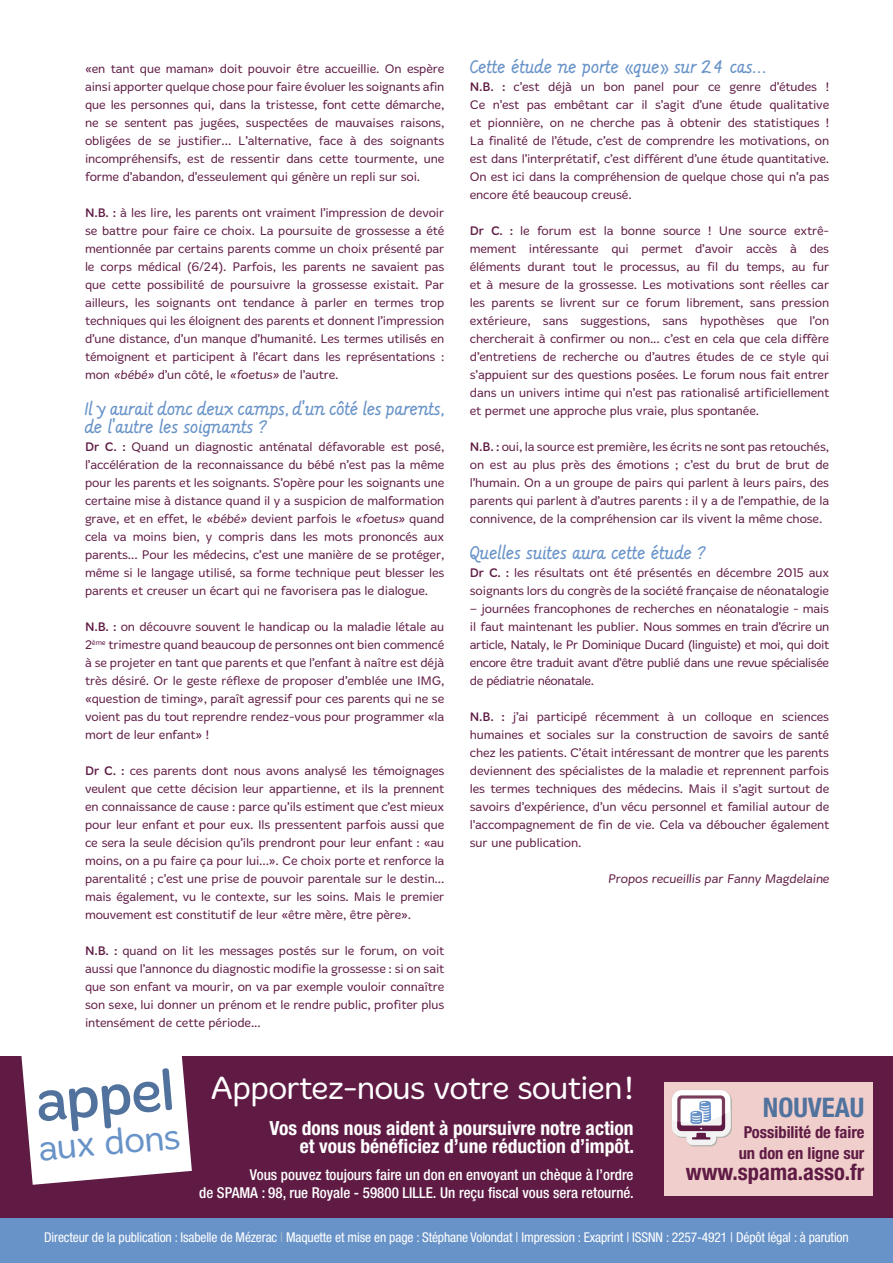
<style>
.page{position:relative;width:893px;height:1263px;background:#fff}
.page>*{position:absolute;margin:0;border:0;box-sizing:border-box;transform-origin:0 0}
.t1{font:59.4px "Merge";color:#50729d}
.t2{font:300 36.45px "Merge";color:#6893c8}
.t3{font:300 33px "Merge";letter-spacing:-.025em;color:#fff}
.t4{font:700 condensed 27px "Helvetica Neue LT Std";color:#50729d}
.t5{font:700 condensed 22.5px "Helvetica Neue LT Std";color:#5f1b44}
.t6{font:700 condensed 19.5px/18px "Helvetica Neue LT Std";color:#fff;text-align:right}
.t7{font:18px/18px "Danze";color:#6893c8}
.t8{font:700 condensed 16.5px/21px "Helvetica Neue LT Std";color:#5f1b44;text-align:center}
.t9{font:500 condensed 15px/18px "Helvetica Neue LT Std";color:#fff;text-align:right}
.t10{font:condensed 13.5px "Helvetica Neue LT Std";letter-spacing:-.01em;color:#fff}
.t11{font:300 12.75px/18px "Merge";letter-spacing:-.01em;color:#5f1b44;text-align:justify}
.s1{font-weight:400}
.s2{color:#a7bbc4}
</style>
<div class="page">
<div style="left:0;top:1056px;width:893px;height:191px;background:#5f1b44"></div>
<div style="left:664px;top:1082px;width:209px;height:114px;background:#f0cecb"></div>
<div style="left:0;top:1219px;width:893px;height:44px;background:#6893c8"></div>
<svg style="left:21px;top:1056px;width:171px;height:129px;background:#ece4e9"></svg>
<svg style="left:672px;top:1090px;width:60px;height:56px;background:#cec1cc"></svg>
<p class="t11" style="left:85px;top:60px;width:361px">«en tant que maman» doit pouvoir être accueillie. On espère ainsi apporter quelque chose pour faire évoluer les soignants afin que les personnes qui, dans la tristesse, font cette démarche, ne se sentent pas jugées, suspectées de mauvaises raisons, obligées de se justifier... L’alternative, face à des soignants incompréhensifs, est de ressentir dans cette tourmente, une forme d’abandon, d’esseulement qui génère un repli sur soi.</p>
<p class="t11" style="left:85px;top:204px;width:361px"><span class="s1">N.B. :</span> à les lire, les parents ont vraiment l’impression de devoir se battre pour faire ce choix. La poursuite de grossesse a été mentionnée par certains parents comme un choix présenté par le corps médical (6/24). Parfois, les parents ne savaient pas que cette possibilité de poursuivre la grossesse existait. Par ailleurs, les soignants ont tendance à parler en termes trop techniques qui les éloignent des parents et donnent l’impression d’une distance, d’un manque d’humanité. Les termes utilisés en témoignent et participent à l’écart dans les représentations : mon «bébé» d’un côté, le «foetus» de l’autre.</p>
<h3 class="t7" style="left:85px;top:399px;width:361px">Il y aurait donc deux camps, d’un côté les parents, de l’autre les soignants ?</h3>
<p class="t11" style="left:85px;top:438px;width:361px"><span class="s1">Dr C. :</span> Quand un diagnostic anténatal défavorable est posé, l’accélération de la reconnaissance du bébé n’est pas la même pour les parents et les soignants. S’opère pour les soignants une certaine mise à distance quand il y a suspicion de malformation grave, et en effet, le «bébé» devient parfois le «foetus» quand cela va moins bien, y compris dans les mots prononcés aux parents... Pour les médecins, c’est une manière de se protéger, même si le langage utilisé, sa forme technique peut blesser les parents et creuser un écart qui ne favorisera pas le dialogue.</p>
<p class="t11" style="left:85px;top:618px;width:361px"><span class="s1">N.B. :</span> on découvre souvent le handicap ou la maladie létale au 2<sup>ème</sup> trimestre quand beaucoup de personnes ont bien commencé à se projeter en tant que parents et que l’enfant à naître est déjà très désiré. Or le geste réflexe de proposer d’emblée une IMG, «question de timing», paraît agressif pour ces parents qui ne se voient pas du tout reprendre rendez-vous pour programmer «la mort de leur enfant» !</p>
<p class="t11" style="left:85px;top:762px;width:361px"><span class="s1">Dr C. :</span> ces parents dont nous avons analysé les témoignages veulent que cette décision leur appartienne, et ils la prennent en connaissance de cause : parce qu’ils estiment que c’est mieux pour leur enfant et pour eux. Ils pressentent parfois aussi que ce sera la seule décision qu’ils prendront pour leur enfant : «au moins, on a pu faire ça pour lui...». Ce choix porte et renforce la parentalité ; c’est une prise de pouvoir parentale sur le destin... mais également, vu le contexte, sur les soins. Mais le premier mouvement est constitutif de leur «être mère, être père».</p>
<p class="t11" style="left:85px;top:942px;width:361px"><span class="s1">N.B. :</span> quand on lit les messages postés sur le forum, on voit aussi que l’annonce du diagnostic modifie la grossesse : si on sait que son enfant va mourir, on va par exemple vouloir connaître son sexe, lui donner un prénom et le rendre public, profiter plus intensément de cette période...</p>
<h3 class="t7" style="left:470px;top:57px;width:300px">Cette étude ne porte «que» sur 24 cas...</h3>
<p class="t11" style="left:470px;top:78px;width:361px"><span class="s1">N.B. :</span> c’est déjà un bon panel pour ce genre d’études !<br>Ce n’est pas embêtant car il s’agit d’une étude qualitative et pionnière, on ne cherche pas à obtenir des statistiques !<br>La finalité de l’étude, c’est de comprendre les motivations, on est dans l’interprétatif, c’est différent d’une étude quantitative.<br>On est ici dans la compréhension de quelque chose qui n’a pas encore été beaucoup creusé.</p>
<p class="t11" style="left:470px;top:222px;width:361px"><span class="s1">Dr C. :</span> le forum est la bonne source ! Une source extrê&shy;mement intéressante qui permet d’avoir accès à des éléments durant tout le processus, au fil du temps, au fur et à mesure de la grossesse. Les motivations sont réelles car les parents se livrent sur ce forum librement, sans pression extérieure, sans suggestions, sans hypothèses que l’on chercherait à confirmer ou non... c’est en cela que cela diffère d’entretiens de recherche ou d’autres études de ce style qui s’appuient sur des questions posées. Le forum nous fait entrer dans un univers intime qui n’est pas rationalisé artificiellement et permet une approche plus vraie, plus spontanée.</p>
<p class="t11" style="left:470px;top:438px;width:361px"><span class="s1">N.B. :</span> oui, la source est première, les écrits ne sont pas retouchés, on est au plus près des émotions ; c’est du brut de brut de l’humain. On a un groupe de pairs qui parlent à leurs pairs, des parents qui parlent à d’autres parents : il y a de l’empathie, de la connivence, de la compréhension car ils vivent la même chose.</p>
<h3 class="t7" style="left:470px;top:543px;width:238px">Quelles suites aura cette étude ?</h3>
<p class="t11" style="left:470px;top:564px;width:361px"><span class="s1">Dr C. :</span> les résultats ont été présentés en décembre 2015 aux soignants lors du congrès de la société française de néonatalogie</p>
<p class="t11" style="left:470px;top:600px;width:361px">– journées francophones de recherches en néonatalogie - mais il faut maintenant les publier. Nous sommes en train d’écrire un article, Nataly, le Pr Dominique Ducard (linguiste) et moi, qui doit encore être traduit avant d’être publié dans une revue spécialisée de pédiatrie néonatale.</p>
<p class="t11" style="left:470px;top:708px;width:361px"><span class="s1">N.B. :</span> j’ai participé récemment à un colloque en sciences humaines et sociales sur la construction de savoirs de santé chez les patients. C’était intéressant de montrer que les parents deviennent des spécialistes de la maladie et reprennent parfois les termes techniques des médecins. Mais il s’agit surtout de savoirs d’expérience, d’un vécu personnel et familial autour de l’accompagnement de fin de vie. Cela va déboucher également sur une publication.</p>
<p class="t11" style="left:608px;top:870px;width:224px">Propos recueillis par Fanny Magdelaine</p>
<h1 class="t1" style="left:33px;top:1068px;width:141px;rotate:-5deg">appel</h1>
<h2 class="t2" style="left:36px;top:1128px;width:144px;rotate:-5deg">aux dons</h2>
<h3 class="t3" style="left:211px;top:1069px;width:424px">Apportez-nous votre soutien!</h3>
<h3 class="t6" style="left:269px;top:1119px;width:366px">Vos dons nous aident à poursuivre notre action et vous bénéficiez d’une réduction d’impôt.</h3>
<p class="t9" style="left:199px;top:1165px;width:436px">Vous pouvez toujours faire un don en envoyant un chèque à l’ordre<br>de SPAMA : 98, rue Royale - 59800 LILLE. Un reçu fiscal vous sera retourné.</p>
<h3 class="t4" style="left:763px;top:1091px;width:103px">NOUVEAU</h3>
<p class="t8" style="left:739px;top:1122px;width:127px">Possibilité de faire un don en ligne sur</p>
<h3 class="t5" style="left:686px;top:1159px;width:180px">www.spama.asso.fr</h3>
<p class="t10" style="left:44px;top:1229px;width:806px">Directeur de la publication : Isabelle de Mézerac <span class="s2">|</span> Maquette et mise en page : Stéphane Volondat | Impression : Exaprint | ISSNN : 2257-4921 | Dépôt légal : à parution</p>
</div>
